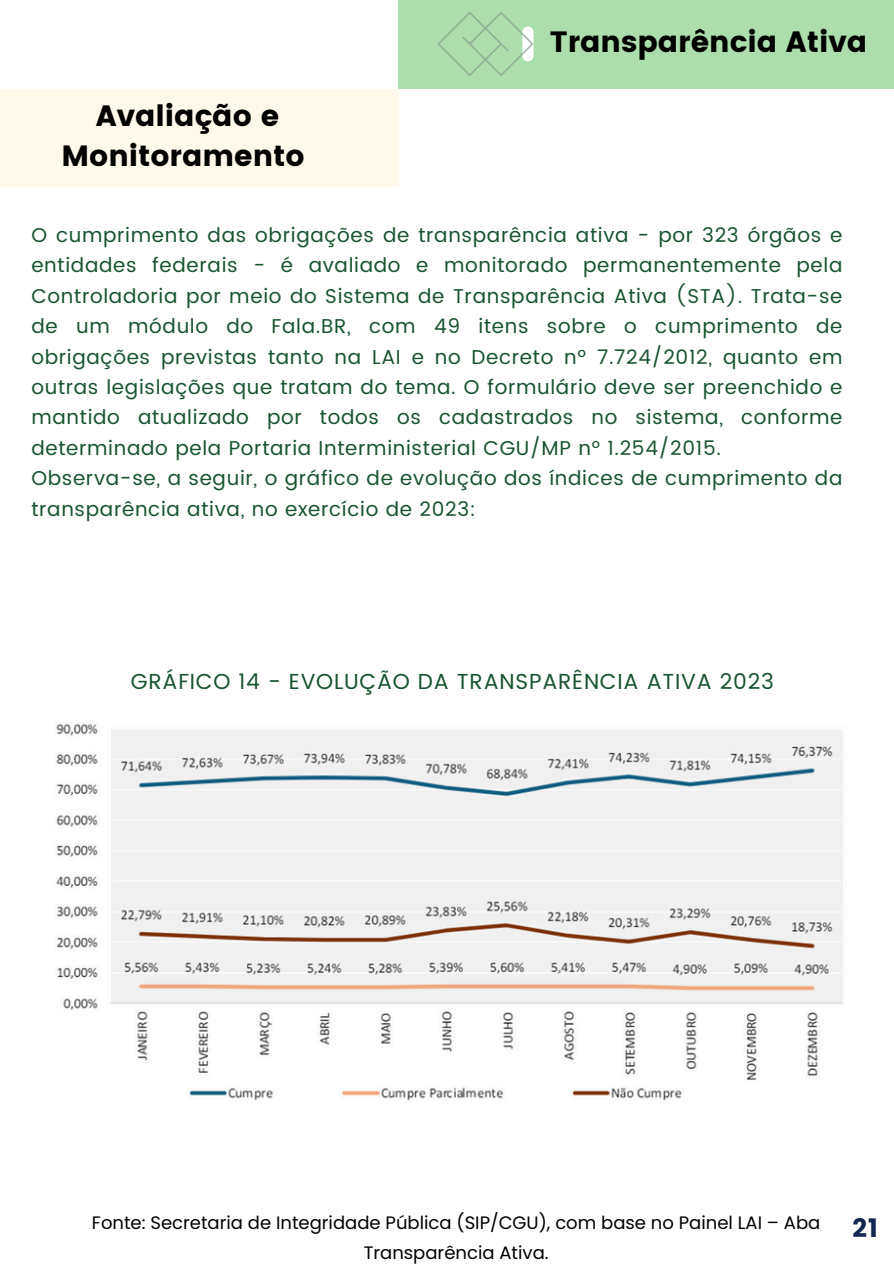
<style>
.page{position:relative;width:894px;height:1264px;background:#fff}
.page>*{position:absolute;margin:0;border:0;box-sizing:border-box;transform-origin:0 0}
.t1{font:29.25px/40.7px "Poppins";color:#000;text-align:center}
.t2{font:700 25.5px "Poppins";color:#132652}
.t3{font:21.75px "Poppins";letter-spacing:.035em;color:#18542f}
.t4{font:19.95px/30.3px "Poppins";letter-spacing:.035em;color:#18542f}
.t5{font:18px/29.2px "Poppins";color:#000;text-align:center}
</style>
<div class="page">
<div style="left:398px;top:0;width:495px;height:88px;background:#acddac"></div>
<div style="left:0;top:89px;width:398px;height:97px;background:#fff9ec"></div>
<svg style="left:437px;top:12px;width:96px;height:64px"></svg>
<img style="left:56px;top:724px;width:787px;height:377px">
<h3 class="t1" style="left:62px;top:95px;width:244px">Avaliação e<br>Monitoramento</h3>
<h1 class="t1" style="left:549px;top:22px;width:319px">Transparência Ativa</h1>
<h1 class="t4" style="left:31px;top:220px;width:812px">O cumprimento das obrigações de transparência ativa - por 323 órgãos e entidades federais - é avaliado e monitorado permanentemente pela Controladoria por meio do Sistema de Transparência Ativa (STA). Trata-se de um módulo do Fala.BR, com 49 itens sobre o cumprimento de obrigações previstas tanto na LAI e no Decreto nº 7.724/2012, quanto em outras legislações que tratam do tema. O formulário deve ser preenchido e mantido atualizado por todos os cadastrados no sistema, conforme determinado pela Portaria Interministerial CGU/MP n° 1.254/2015.<br>Observa-se, a seguir, o gráfico de evolução dos índices de cumprimento da transparência ativa, no exercício de 2023:</h1>
<h2 class="t3" style="left:131px;top:668px;width:644px">GRÁFICO 14 - EVOLUÇÃO DA TRANSPARÊNCIA ATIVA 2023</h2>
<p class="t5" style="left:92px;top:1208px;width:729px">Fonte: Secretaria de Integridade Pública (SIP/CGU), com base no Painel LAI – Aba<br>Transparência Ativa.</p>
<p class="t2" style="left:852px;top:1210px;width:27px">21</p>
</div>
